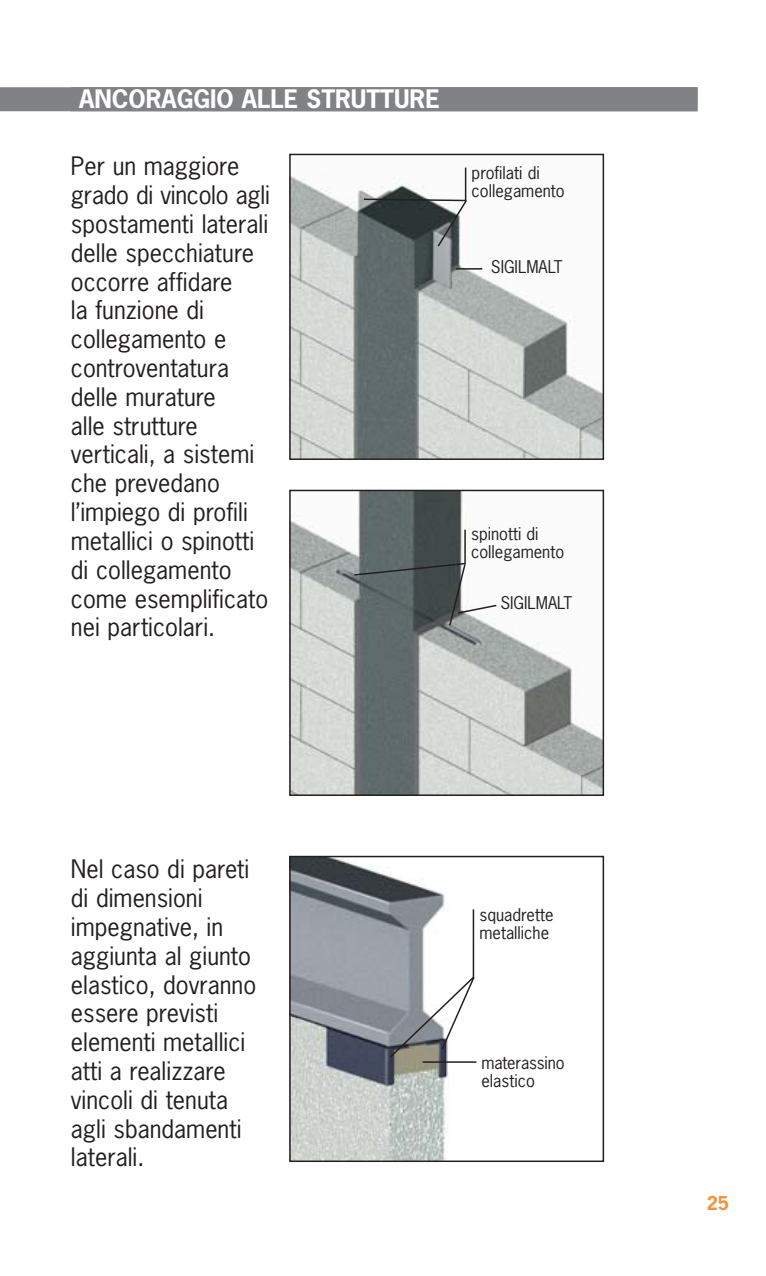
<style>
.page{position:relative;width:766px;height:1276px;background:#fff}
.page>*{position:absolute;margin:0;border:0;box-sizing:border-box;transform-origin:0 0}
.t1{font:24px/28.8px "News Gothic";color:#231f20}
.t2{font:700 24px "News Gothic";color:#fff}
.t3{font:700 18px "News Gothic";color:#f79239}
.t4{font:16.5px/18px "News Gothic";color:#231f20}
</style>
<div class="page">
<div style="left:0;top:87px;width:697px;height:24px;background:#808285"></div>
<img style="left:292px;top:167px;width:309px;height:290px">
<div style="left:289px;top:154px;width:315px;height:306px;border:2px solid #231f20"></div>
<img style="left:292px;top:493px;width:309px;height:300px">
<div style="left:289px;top:490px;width:315px;height:306px;border:2px solid #231f20"></div>
<img style="left:292px;top:859px;width:185px;height:300px">
<div style="left:289px;top:856px;width:315px;height:306px;border:2px solid #231f20"></div>
<svg style="left:388px;top:975px;width:87px;height:84px"></svg>
<hr style="left:472px;top:909px;width:2px;height:70px;background:#231f20">
<hr style="left:422px;top:1061px;width:54px;height:1px;background:#231f20">
<hr style="left:464px;top:529px;width:1px;height:34px;background:#231f20">
<svg style="left:362px;top:198px;width:106px;height:50px;background:#5a6163"></svg>
<hr style="left:464px;top:168px;width:2px;height:33px;background:#231f20">
<hr style="left:455px;top:268px;width:27px;height:2px;background:#231f20">
<svg style="left:352px;top:562px;width:146px;height:65px"></svg>
<p class="t2" style="left:79px;top:88px;width:362px">ANCORAGGIO ALLE STRUTTURE</p>
<p class="t1" style="left:71px;top:154px;width:200px">Per un maggiore grado di vincolo agli spostamenti laterali delle specchiature occorre affidare<br>la funzione di collegamento e controventatura delle murature<br>alle strutture verticali, a sistemi che prevedano l’impiego di profili metallici o spinotti di collegamento come esemplificato nei particolari.</p>
<p class="t4" style="left:471px;top:164px;width:95px">profilati di collegamento</p>
<p class="t4" style="left:491px;top:259px;width:73px">SIGILMALT</p>
<p class="t4" style="left:471px;top:525px;width:95px">spinotti di collegamento</p>
<p class="t4" style="left:500px;top:595px;width:73px">SIGILMALT</p>
<p class="t1" style="left:71px;top:856px;width:187px">Nel caso di pareti di dimensioni impegnative, in aggiunta al giunto elastico, dovranno essere previsti elementi metallici atti a realizzare vincoli di tenuta agli sbandamenti laterali.</p>
<p class="t4" style="left:479px;top:906px;width:75px">squadrette metalliche</p>
<p class="t4" style="left:481px;top:1054px;width:84px">materassino elastico</p>
<p class="t3" style="left:706px;top:1195px;width:24px">25</p>
</div>
